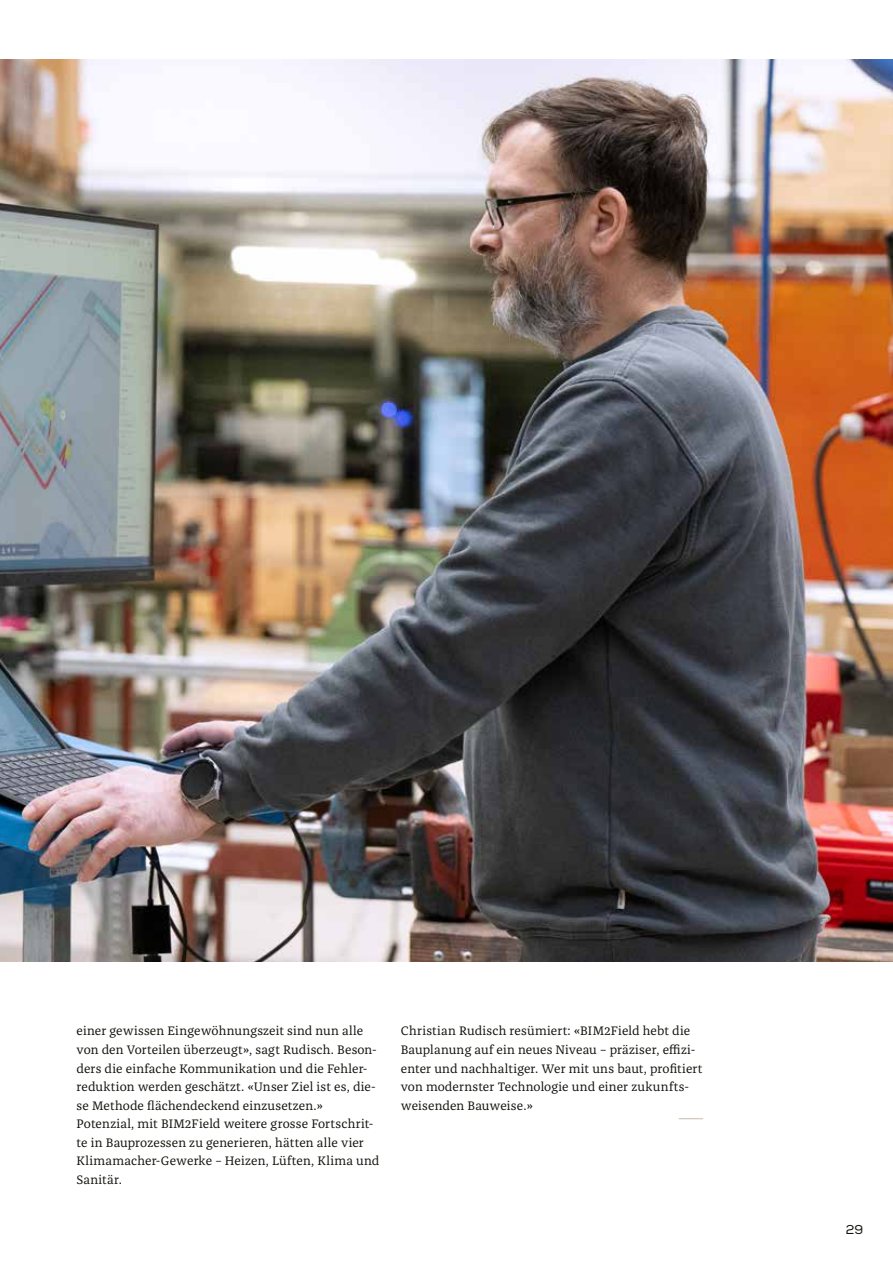
<style>
.page{position:relative;width:893px;height:1263px;background:#fff}
.page>*{position:absolute;margin:0;border:0;box-sizing:border-box;transform-origin:0 0}
.t1{font:300 24px "Brown";color:#d0c6bc}
.t2{font:12.75px/18.6px "Franziska FF";letter-spacing:.01em;color:#12120d}
.t3{font:12.75px "Nexa";color:#12120d}
</style>
<div class="page">
<img style="left:0;top:60px;width:893px;height:901px">
<p class="t2" style="left:77px;top:1022px;width:304px">einer gewissen Eingewöhnungszeit sind nun alle von den Vorteilen überzeugt», sagt Rudisch. Beson&shy;ders die einfache Kommunikation und die Fehler&shy;reduktion werden geschätzt. «Unser Ziel ist es, die&shy;se Methode flächendeckend einzusetzen.» Potenzial, mit BIM2Field weitere grosse Fortschrit&shy;te in Bauprozessen zu generieren, hätten alle vier Klimamacher--Gewerke – Heizen, Lüften, Klima und Sanitär.</p>
<p class="t2" style="left:401px;top:1022px;width:303px">Christian Rudisch resümiert: «BIM2Field hebt die Bauplanung auf ein neues Niveau – präziser, effizi&shy;enter und nachhaltiger. Wer mit uns baut, profitiert von modernster Technologie und einer zukunfts&shy;weisenden Bauweise.»</p>
<h1 class="t1" style="left:679px;top:1102px;width:27px">–</h1>
<p class="t3" style="left:846px;top:1221px;width:19px">29</p>
</div>
